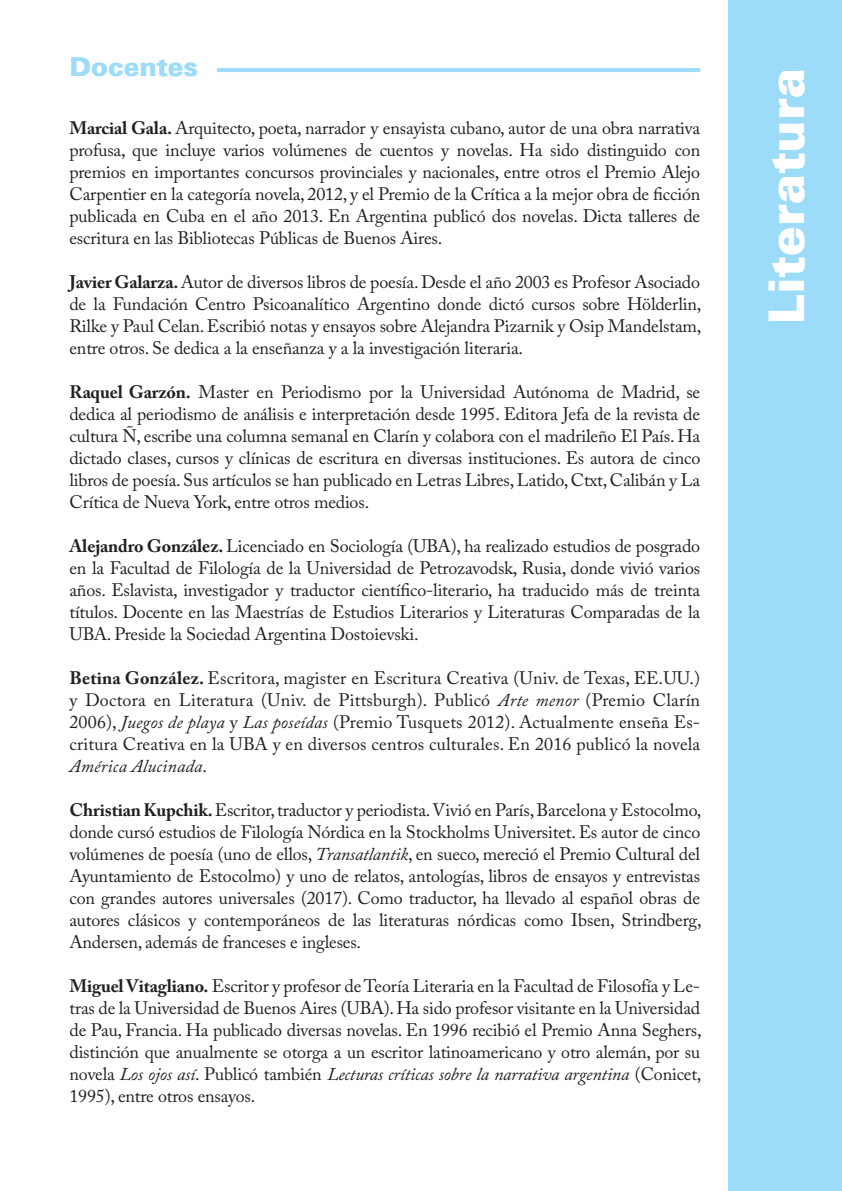
<style>
.page{position:relative;width:842px;height:1191px;background:#fff}
.page>*{position:absolute;margin:0;border:0;box-sizing:border-box;transform-origin:0 0}
.t1{font:900 49px "Univers";color:#fff}
.t2{font:900 26px "Univers";letter-spacing:-.01em;color:#9cdcf8}
.t3{font:18px/22px "Adobe Caslon Pro";letter-spacing:-.01em;color:#231f20;text-align:justify}
.s1{font-weight:700}
.s2{font-style:italic}
</style>
<div class="page">
<hr style="left:217px;top:68px;width:483px;height:4px;background:#9cdcf8">
<div style="left:729px;top:0;width:113px;height:1191px;background:#9cdcf8"></div>
<h2 class="t2" style="left:69px;top:49px;width:130px">Docentes</h2>
<p class="t3" style="left:69px;top:117px;width:632px"><span class="s1">Marcial Gala.</span> Arquitecto, poeta, narrador y ensayista cubano, autor de una obra narrativa profusa, que incluye varios volúmenes de cuentos y novelas. Ha sido distinguido con premios en importantes concursos provinciales y nacionales, entre otros el Premio Alejo Carpentier en la categoría novela, 2012, y el Premio de la Crítica a la mejor obra de ficción publicada en Cuba en el año 2013. En Argentina publicó dos novelas. Dicta talleres de escritura en las Bibliotecas Públicas de Buenos Aires.</p>
<p class="t3" style="left:69px;top:271px;width:633px"><span class="s1">Javier Galarza.</span> Autor de diversos libros de poesía. Desde el año 2003 es Profesor Asociado de la Fundación Centro Psicoanalítico Argentino donde dictó cursos sobre Hölderlin, Rilke y Paul Celan. Escribió notas y ensayos sobre Alejandra Pizarnik y Osip Mandelstam, entre otros. Se dedica a la enseñanza y a la investigación literaria.</p>
<p class="t3" style="left:69px;top:381px;width:632px"><span class="s1">Raquel Garzón.</span> Master en Periodismo por la Universidad Autónoma de Madrid, se dedica al periodismo de análisis e interpretación desde 1995. Editora Jefa de la revista de cultura Ñ, escribe una columna semanal en Clarín y colabora con el madrileño El País. Ha dictado clases, cursos y clínicas de escritura en diversas instituciones. Es autora de cinco libros de poesía. Sus artículos se han publicado en Letras Libres, Latido, Ctxt, Calibán y La Crítica de Nueva York, entre otros medios.</p>
<p class="t3" style="left:69px;top:535px;width:632px"><span class="s1">Alejandro González.</span> Licenciado en Sociología (UBA), ha realizado estudios de posgrado en la Facultad de Filología de la Universidad de Petrozavodsk, Rusia, donde vivió varios años. Eslavista, investigador y traductor científico-literario, ha traducido más de treinta títulos. Docente en las Maestrías de Estudios Literarios y Literaturas Comparadas de la UBA. Preside la Sociedad Argentina Dostoievski.</p>
<p class="t3" style="left:69px;top:667px;width:632px"><span class="s1">Betina González.</span> Escritora, magister en Escritura Creativa (Univ. de Texas, EE.UU.) y Doctora en Literatura (Univ. de Pittsburgh). Publicó <span class="s2">Arte menor</span> (Premio Clarín 2006), <span class="s2">Juegos de playa</span> y <span class="s2">Las poseídas</span> (Premio Tusquets 2012). Actualmente enseña Es&shy;critura Creativa en la UBA y en diversos centros culturales. En 2016 publicó la novela <span class="s2">América Alucinada</span>.</p>
<p class="t3" style="left:69px;top:799px;width:634px"><span class="s1">Christian Kupchik.</span> Escritor, traductor y periodista. Vivió en París, Barcelona y Estocolmo, donde cursó estudios de Filología Nórdica en la Stockholms Universitet. Es autor de cinco volúmenes de poesía (uno de ellos, <span class="s2">Transatlantik</span>, en sueco, mereció el Premio Cultural del Ayuntamiento de Estocolmo) y uno de relatos, antologías, libros de ensayos y entrevistas con grandes autores universales (2017). Como traductor, ha llevado al español obras de autores clásicos y contemporáneos de las literaturas nórdicas como Ibsen, Strindberg, Andersen, además de franceses e ingleses.</p>
<p class="t3" style="left:69px;top:975px;width:634px"><span class="s1">Miguel Vitagliano.</span> Escritor y profesor de Teoría Literaria en la Facultad de Filosofía y Le&shy;tras de la Universidad de Buenos Aires (UBA). Ha sido profesor visitante en la Universidad de Pau, Francia. Ha publicado diversas novelas. En 1996 recibió el Premio Anna Seghers, distinción que anualmente se otorga a un escritor latinoamericano y otro alemán, por su novela <span class="s2">Los ojos así</span>. Publicó también <span class="s2">Lecturas críticas sobre la narrativa argentina</span> (Conicet, 1995), entre otros ensayos.</p>
<h1 class="t1" style="left:754px;top:324px;width:257px;rotate:-90deg">Literatura</h1>
</div>
